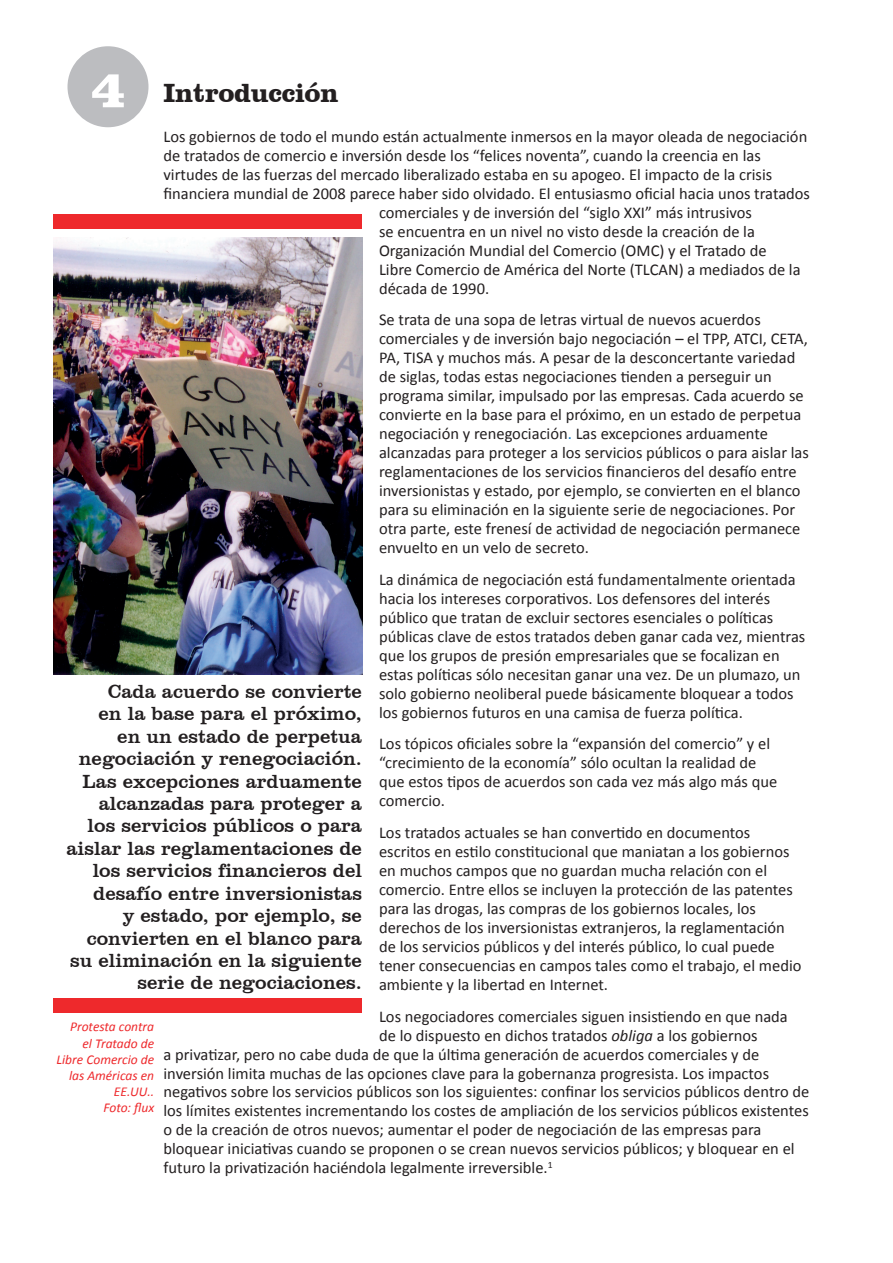
<style>
.page{position:relative;width:893px;height:1263px;background:#fff}
.page>*{position:absolute;margin:0;border:0;box-sizing:border-box;transform-origin:0 0}
.t1{font:700 27px "Clarendon BT";letter-spacing:-.01em;color:#231f20}
.t2{font:19.5px/22.4px "Clarendon BT";color:#231f20;text-align:right}
.t3{font:16.5px/19px "Calibri";color:#231f20}
.t4{font:italic 13.5px/16.2px "Calibri";color:#ee292c;text-align:right}
.s1{font-weight:900;font-size:54px;color:#fff}
.s2{color:#0070c0}
.s3{font-style:italic}
</style>
<div class="page">
<div style="left:68px;top:46px;width:80px;height:81px;background:#bcbdc0;border-radius:50%"></div>
<img style="left:53px;top:238px;width:309px;height:436px">
<div style="left:53px;top:214px;width:309px;height:15px;background:#ee292c"></div>
<div style="left:53px;top:998px;width:309px;height:15px;background:#ee292c"></div>
<h1 class="t1" style="left:91px;top:76px;width:249px"><span class="s1">4</span> Introducción</h1>
<p class="t3" style="left:164px;top:126px;width:645px">Los gobiernos de todo el mundo están actualmente inmersos en la mayor oleada de negociación</p>
<p class="t3" style="left:164px;top:145px;width:599px">de tratados de comercio e inversión desde los “felices noventa”, cuando la creencia en las</p>
<p class="t3" style="left:164px;top:164px;width:610px">virtudes de las fuerzas del mercado liberalizado estaba en su apogeo. El impacto de la crisis</p>
<p class="t3" style="left:164px;top:183px;width:648px">financiera mundial de 2008 parece haber sido olvidado. El entusiasmo oficial hacia unos tratados</p>
<p class="t3" style="left:379px;top:202px;width:374px">comerciales y de inversión del “siglo XXI” más intrusivos</p>
<p class="t3" style="left:379px;top:221px;width:377px">se encuentra en un nivel no visto desde la creación de la</p>
<p class="t3" style="left:379px;top:240px;width:389px">Organización Mundial del Comercio (OMC) y el Tratado de</p>
<p class="t3" style="left:379px;top:259px;width:423px">Libre Comercio de América del Norte (TLCAN) a mediados de la</p>
<p class="t3" style="left:379px;top:278px;width:112px">década de 1990.</p>
<p class="t3" style="left:379px;top:310px;width:431px">Se trata de una sopa de letras virtual de nuevos acuerdos comerciales y de inversión bajo negociación – el TPP, ATCI, CETA, PA, TISA y muchos más. A pesar de la desconcertante variedad de siglas, todas estas negociaciones tienden a perseguir un programa similar, impulsado por las empresas. Cada acuerdo se convierte en la base para el próximo, en un estado de perpetua negociación y renegociación<span class="s2">.</span> Las excepciones arduamente alcanzadas para proteger a los servicios públicos o para aislar las reglamentaciones de los servicios financieros del desafío entre inversionistas y estado, por ejemplo, se convierten en el blanco para su eliminación en la siguiente serie de negociaciones. Por otra parte, este frenesí de actividad de negociación permanece envuelto en un velo de secreto.</p>
<p class="t3" style="left:379px;top:569px;width:428px">La dinámica de negociación está fundamentalmente orientada hacia los intereses corporativos. Los defensores del interés público que tratan de excluir sectores esenciales o políticas públicas clave de estos tratados deben ganar cada vez, mientras que los grupos de presión empresariales que se focalizan en estas políticas sólo necesitan ganar una vez. De un plumazo, un solo gobierno neoliberal puede básicamente bloquear a todos los gobiernos futuros en una camisa de fuerza política.</p>
<p class="t3" style="left:379px;top:733px;width:400px">Los tópicos oficiales sobre la “expansión del comercio” y el “crecimiento de la economía” sólo ocultan la realidad de que estos tipos de acuerdos son cada vez más algo más que comercio.</p>
<p class="t3" style="left:379px;top:822px;width:424px">Los tratados actuales se han convertido en documentos escritos en estilo constitucional que maniatan a los gobiernos en muchos campos que no guardan mucha relación con el comercio. Entre ellos se incluyen la protección de las patentes para las drogas, las compras de los gobiernos locales, los derechos de los inversionistas extranjeros, la reglamentación de los servicios públicos y del interés público, lo cual puede tener consecuencias en campos tales como el trabajo, el medio ambiente y la libertad en Internet.</p>
<p class="t3" style="left:379px;top:1006px;width:410px">Los negociadores comerciales siguen insistiendo en que nada</p>
<p class="t3" style="left:379px;top:1025px;width:380px">de lo dispuesto en dichos tratados <span class="s3">obliga</span> a los gobiernos</p>
<p class="t3" style="left:163px;top:1044px;width:597px">a privatizar, pero no cabe duda de que la última generación de acuerdos comerciales y de</p>
<p class="t3" style="left:163px;top:1063px;width:607px">inversión limita muchas de las opciones clave para la gobernanza progresista. Los impactos</p>
<p class="t3" style="left:163px;top:1082px;width:647px">negativos sobre los servicios públicos son los siguientes: confinar los servicios públicos dentro de</p>
<p class="t3" style="left:163px;top:1101px;width:647px">los límites existentes incrementando los costes de ampliación de los servicios públicos existentes</p>
<p class="t3" style="left:163px;top:1120px;width:599px">o de la creación de otros nuevos; aumentar el poder de negociación de las empresas para</p>
<p class="t3" style="left:163px;top:1138px;width:633px">bloquear iniciativas cuando se proponen o se crean nuevos servicios públicos; y bloquear en el</p>
<p class="t3" style="left:163px;top:1157px;width:391px">futuro la privatización haciéndola legalmente irreversible.<sup>1</sup></p>
<p class="t2" style="left:66px;top:679px;width:297px">Cada acuerdo se convierte<br>en la base para el próximo,<br>en un estado de perpetua negociación y renegociación.<br>Las excepciones arduamente alcanzadas para proteger a los servicios públicos o para aislar las reglamentaciones de los servicios financieros del desafío entre inversionistas<br>y estado, por ejemplo, se convierten en el blanco para su eliminación en la siguiente serie de negociaciones.</p>
<p class="t4" style="left:57px;top:1018px;width:99px">Protesta contra<br>el Tratado de<br>Libre Comercio de las Américas en<br>EE.UU..<br>Foto: flux</p>
</div>
